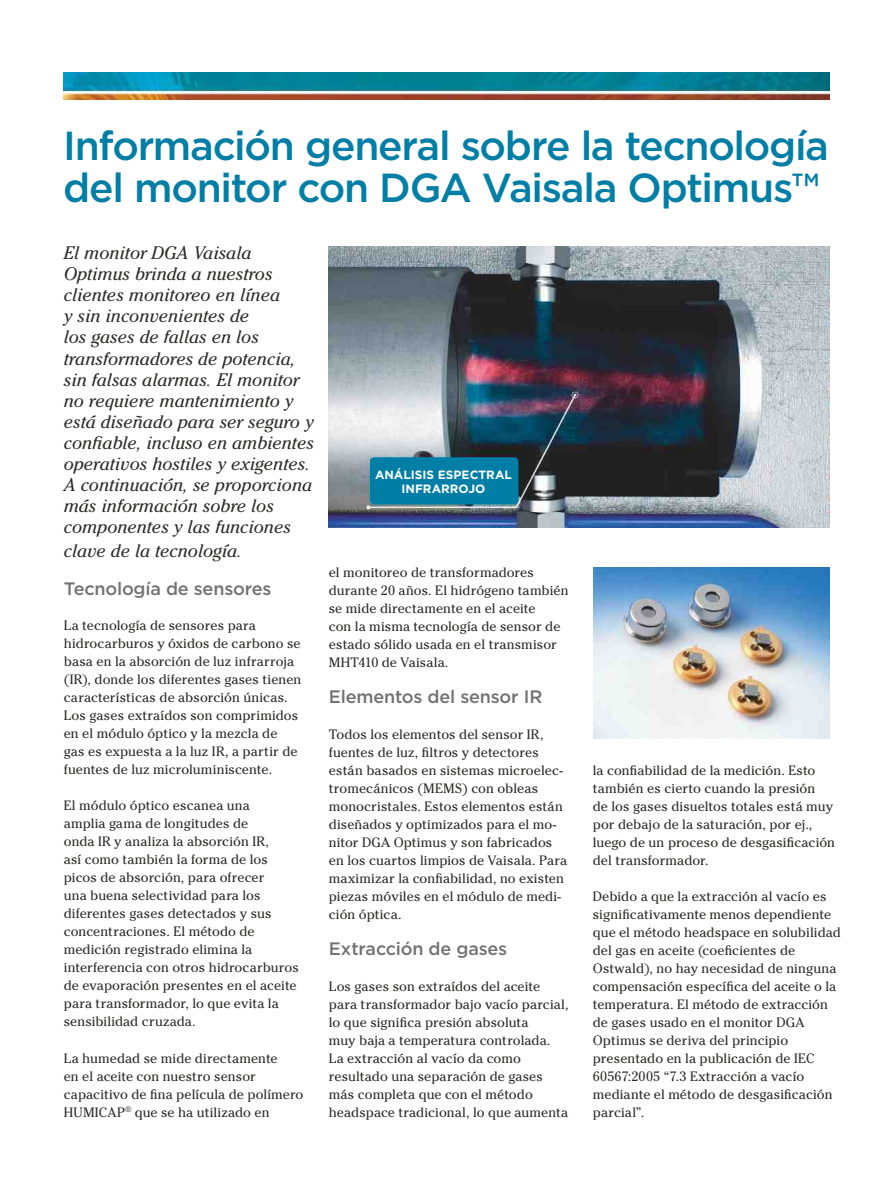
<style>
.page{position:relative;width:893px;height:1191px;background:#fff}
.page>*{position:absolute;margin:0;border:0;box-sizing:border-box;transform-origin:0 0}
.t1{font:500 40.5px/42px "Gotham";letter-spacing:-.03em;color:#007ea6}
.t2{font:italic 18px/21px "Cheltenham Std";color:#2b2b2a}
.t3{font:500 18px "Gotham";letter-spacing:-.01em;color:#727272}
.t4{font:13.5px/18px "Cheltenham Std";letter-spacing:.005em;color:#2b2b2a}
.t5{font:700 12px/14.2px "Gotham";color:#fefefe;text-align:center}
</style>
<div class="page">
<img style="left:64px;top:72px;width:765px;height:28px">
<img style="left:594px;top:567px;width:235px;height:171px">
<img style="left:329px;top:247px;width:501px;height:280px">
<div style="left:370px;top:457px;width:148px;height:47px;background:#007ea6;border-radius:4px"></div>
<h1 class="t1" style="left:63px;top:124px;width:767px">Información general sobre la tecnología del monitor con DGA Vaisala Optimus™</h1>
<p class="t2" style="left:64px;top:243px;width:252px">El monitor DGA Vaisala<br>Optimus brinda a nuestros clientes monitoreo en línea<br>y sin inconvenientes de<br>los gases de fallas en los transformadores de potencia, sin falsas alarmas. El monitor no requiere mantenimiento y está diseñado para ser seguro y confiable, incluso en ambientes operativos hostiles y exigentes.<br>A continuación, se proporciona más información sobre los componentes y las funciones</p>
<h2 class="t2" style="left:64px;top:540px;width:180px">clave de la tecnología.</h2>
<h2 class="t3" style="left:64px;top:576px;width:209px">Tecnología de sensores</h2>
<p class="t5" style="left:375px;top:467px;width:138px">ANÁLISIS ESPECTRAL<br>INFRARROJO</p>
<p class="t4" style="left:329px;top:563px;width:241px">el monitoreo de transformadores durante 20 años. El hidrógeno también se mide directamente en el aceite<br>con la misma tecnología de sensor de estado sólido usada en el transmisor<br>MHT410 de Vaisala.</p>
<h2 class="t3" style="left:329px;top:684px;width:215px">Elementos del sensor IR</h2>
<p class="t4" style="left:329px;top:725px;width:240px">Todos los elementos del sensor IR, fuentes de luz, filtros y detectores están basados en sistemas microelec&shy;tromecánicos (MEMS) con obleas monocristales. Estos elementos están diseñados y optimizados para el mo&shy;nitor DGA Optimus y son fabricados en los cuartos limpios de Vaisala. Para maximizar la confiabilidad, no existen piezas móviles en el módulo de medi&shy;ción óptica.</p>
<h2 class="t3" style="left:329px;top:936px;width:180px">Extracción de gases</h2>
<p class="t4" style="left:329px;top:977px;width:241px">Los gases son extraídos del aceite para transformador bajo vacío parcial, lo que significa presión absoluta<br>muy baja a temperatura controlada.<br>La extracción al vacío da como resultado una separación de gases más completa que con el método headspace tradicional, lo que aumenta</p>
<p class="t4" style="left:64px;top:617px;width:239px">La tecnología de sensores para hidrocarburos y óxidos de carbono se basa en la absorción de luz infrarroja (IR), donde los diferentes gases tienen características de absorción únicas.<br>Los gases extraídos son comprimidos en el módulo óptico y la mezcla de gas es expuesta a la luz IR, a partir de fuentes de luz microluminiscente.</p>
<p class="t4" style="left:64px;top:797px;width:237px">El módulo óptico escanea una<br>amplia gama de longitudes de<br>onda IR y analiza la absorción IR,<br>así como también la forma de los picos de absorción, para ofrecer<br>una buena selectividad para los diferentes gases detectados y sus concentraciones. El método de medición registrado elimina la interferencia con otros hidrocarburos de evaporación presentes en el aceite para transformador, lo que evita la sensibilidad cruzada.</p>
<p class="t4" style="left:64px;top:1049px;width:241px">La humedad se mide directamente<br>en el aceite con nuestro sensor capacitivo de fina película de polímero HUMICAP<sup>®</sup> que se ha utilizado en</p>
<p class="t4" style="left:593px;top:761px;width:244px">la confiabilidad de la medición. Esto también es cierto cuando la presión<br>de los gases disueltos totales está muy por debajo de la saturación, por ej., luego de un proceso de desgasificación del transformador.</p>
<p class="t4" style="left:593px;top:887px;width:250px">Debido a que la extracción al vacío es significativamente menos dependiente que el método headspace en solubilidad del gas en aceite (coeficientes de Ostwald), no hay necesidad de ninguna compensación específica del aceite o la temperatura. El método de extracción de gases usado en el monitor DGA Optimus se deriva del principio presentado en la publicación de IEC 60567:2005 “7.3 Extracción a vacío mediante el método de desgasificación parcial”.</p>
</div>
